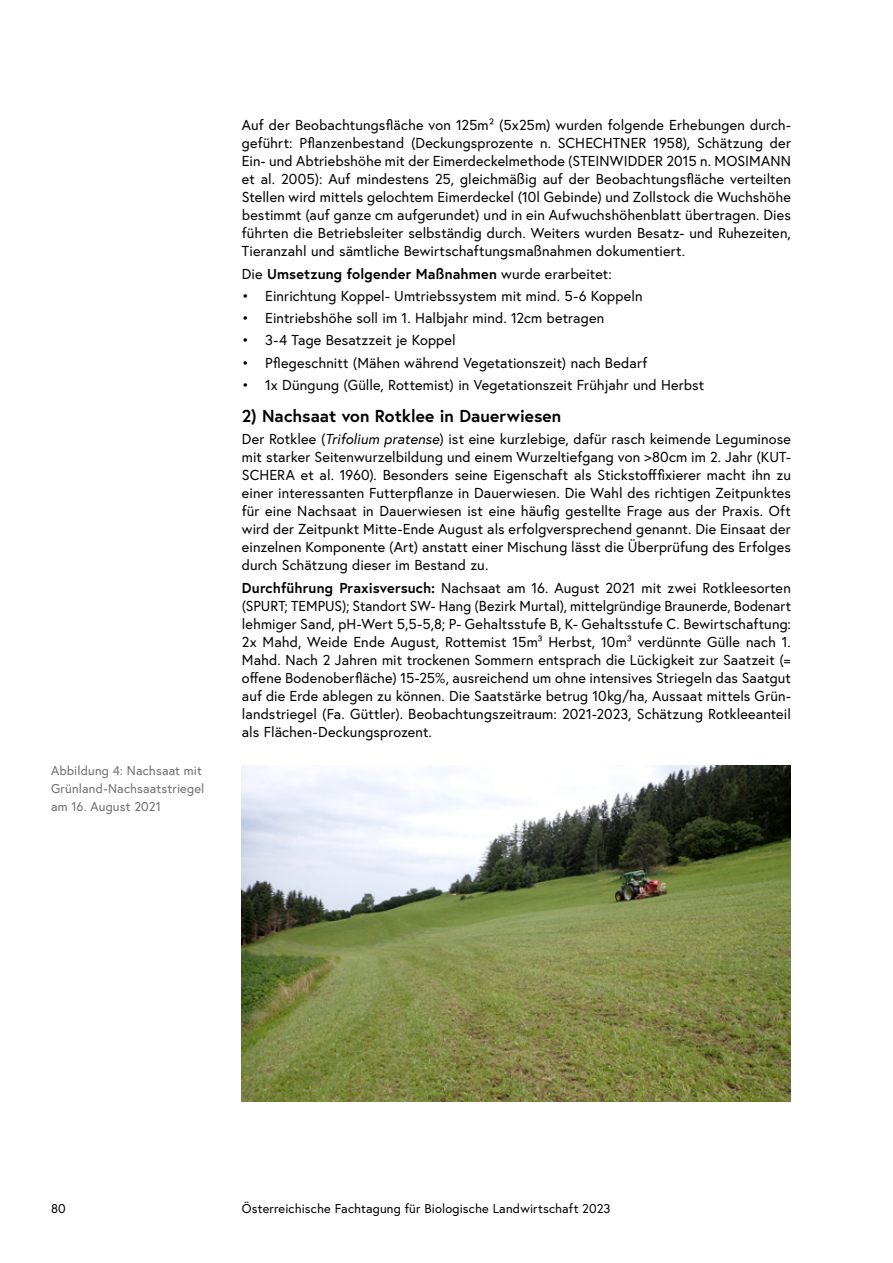
<style>
.page{position:relative;width:893px;height:1263px;background:#fff}
.page>*{position:absolute;margin:0;border:0;box-sizing:border-box;transform-origin:0 0}
.t1{font:700 17.25px "Europa Austria";color:#000}
.t2{font:14.4px/18px "Europa Austria";letter-spacing:.01em;color:#000;text-align:justify}
.t3{font:700 14.4px "Europa Austria";letter-spacing:.015em;color:#000}
.t4{font:12.75px/17.5px "Europa Austria";letter-spacing:.015em;color:#706f6f}
.t5{font:12.75px "Europa Austria";letter-spacing:.015em;color:#000}
.s1{font-weight:400}
.s2{font-style:italic}
.s3{font-weight:700}
</style>
<div class="page">
<img style="left:242px;top:765px;width:549px;height:336px">
<p class="t4" style="left:51px;top:762px;width:155px">Abbildung 4: Nachsaat mit<br>Grünland-Nachsaatstriegel am 16. August 2021</p>
<p class="t2" style="left:242px;top:116px;width:551px">Auf der Beobachtungsfläche von 125m² (5x25m) wurden folgende Erhebungen durch&shy;geführt: Pflanzenbestand (Deckungsprozente n. SCHECHTNER 1958), Schätzung der Ein- und Abtriebshöhe mit der Eimerdeckelmethode (STEINWIDDER 2015 n. MOSIMANN et al. 2005): Auf mindestens 25, gleichmäßig auf der Beobachtungsfläche verteilten Stellen wird mittels gelochtem Eimerdeckel (10l Gebinde) und Zollstock die Wuchshöhe bestimmt (auf ganze cm aufgerundet) und in ein Aufwuchshöhenblatt übertragen. Dies führten die Betriebsleiter selbständig durch. Weiters wurden Besatz- und Ruhezeiten, Tieranzahl und sämtliche Bewirtschaftungsmaßnahmen dokumentiert.</p>
<p class="t3" style="left:242px;top:264px;width:372px"><span class="s1">Die</span> Umsetzung folgender Maßnahmen <span class="s1">wurde erarbeitet:</span></p>
<p class="t2" style="left:242px;top:287px;width:402px">• Einrichtung Koppel- Umtriebssystem mit mind. 5-6 Koppeln</p>
<p class="t2" style="left:242px;top:309px;width:364px">• Eintriebshöhe soll im 1. Halbjahr mind. 12cm betragen</p>
<p class="t2" style="left:242px;top:331px;width:215px">• 3-4 Tage Besatzzeit je Koppel</p>
<p class="t2" style="left:242px;top:353px;width:407px">• Pflegeschnitt (Mähen während Vegetationszeit) nach Bedarf</p>
<p class="t2" style="left:242px;top:375px;width:464px">• 1x Düngung (Gülle, Rottemist) in Vegetationszeit Frühjahr und Herbst</p>
<p class="t1" style="left:242px;top:404px;width:321px">2) Nachsaat von Rotklee in Dauerwiesen</p>
<p class="t2" style="left:242px;top:430px;width:551px">Der Rotklee (<span class="s2">Trifolium pratense</span>) ist eine kurzlebige, dafür rasch keimende Leguminose mit starker Seitenwurzelbildung und einem Wurzeltiefgang von &gt;80cm im 2. Jahr (KUT-SCHERA et al. 1960). Besonders seine Eigenschaft als Stickstofffixierer macht ihn zu einer interessanten Futterpflanze in Dauerwiesen. Die Wahl des richtigen Zeitpunktes für eine Nachsaat in Dauerwiesen ist eine häufig gestellte Frage aus der Praxis. Oft wird der Zeitpunkt Mitte-Ende August als erfolgversprechend genannt. Die Einsaat der einzelnen Komponente (Art) anstatt einer Mischung lässt die Überprüfung des Erfolges durch Schätzung dieser im Bestand zu.</p>
<p class="t2" style="left:242px;top:578px;width:551px"><span class="s3">Durchführung Praxisversuch:</span> Nachsaat am 16. August 2021 mit zwei Rotkleesorten (SPURT; TEMPUS); Standort SW- Hang (Bezirk Murtal), mittelgründige Braunerde, Bodenart lehmiger Sand, pH-Wert 5,5-5,8; P- Gehaltsstufe B, K- Gehaltsstufe C. Bewirtschaftung:<br>2x Mahd, Weide Ende August, Rottemist 15m³ Herbst, 10m³ verdünnte Gülle nach 1.<br>Mahd. Nach 2 Jahren mit trockenen Sommern entsprach die Lückigkeit zur Saatzeit (= offene Bodenoberfläche) 15-25%, ausreichend um ohne intensives Striegeln das Saatgut auf die Erde ablegen zu können. Die Saatstärke betrug 10kg/ha, Aussaat mittels Grün&shy;landstriegel (Fa. Güttler). Beobachtungszeitraum: 2021-2023, Schätzung Rotkleeanteil als Flächen-Deckungsprozent.</p>
<p class="t5" style="left:51px;top:1200px;width:16px">80</p>
<p class="t5" style="left:242px;top:1200px;width:370px">Österreichische Fachtagung für Biologische Landwirtschaft 2023</p>
</div>
